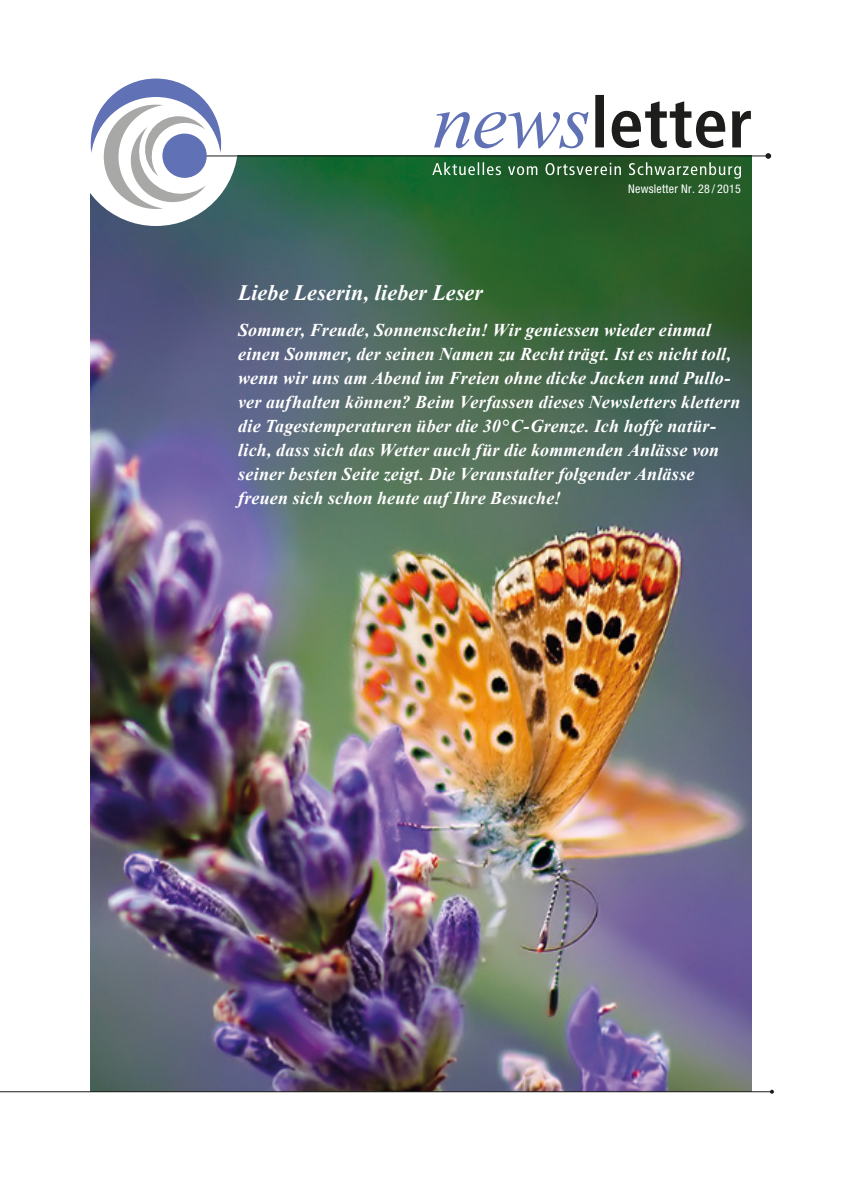
<style>
.page{position:relative;width:842px;height:1191px;background:#fff}
.page>*{position:absolute;margin:0;border:0;box-sizing:border-box;transform-origin:0 0}
.t1{font:italic 700 22px "Times New Roman";letter-spacing:.01em;color:#fff}
.t2{font:italic 700 18px/24px "Times New Roman";letter-spacing:.01em;color:#fff}
.t3{font:condensed 12px "Helvetica Neue LT Std";letter-spacing:.02em;color:#fff}
</style>
<div class="page">
<img style="left:91px;top:156px;width:660px;height:935px">
<hr style="left:0;top:1091px;width:772px;height:1px;background:#1d1d1b">
<svg style="left:770px;top:1089px;width:4px;height:4px"></svg>
<div style="left:74px;top:62px;width:164px;height:164px;background:#fff;border-radius:50%"></div>
<hr style="left:170px;top:155px;width:601px;height:1px;background:#1d1d1b">
<svg style="left:765px;top:153px;width:6px;height:6px"></svg>
<svg style="left:91px;top:79px;width:130px;height:130px"></svg>
<div style="left:162px;top:134px;width:45px;height:44px;background:#6071b5;border-radius:50%"></div>
<svg style="left:434px;top:112px;width:154px;height:36px"></svg>
<svg style="left:595px;top:95px;width:156px;height:53px"></svg>
<svg style="left:432px;top:162px;width:309px;height:17px;background:#47774d"></svg>
<p class="t3" style="left:628px;top:182px;width:114px">Newsletter Nr. 28 / 2015</p>
<p class="t1" style="left:238px;top:277px;width:247px">Liebe Leserin, lieber Leser</p>
<p class="t2" style="left:238px;top:317px;width:504px">Sommer, Freude, Sonnenschein! Wir geniessen wieder einmal einen Sommer, der seinen Namen zu Recht trägt. Ist es nicht toll, wenn wir uns am Abend im Freien ohne dicke Jacken und Pullo&shy;ver aufhalten können? Beim Verfassen dieses Newsletters klettern die Tagestemperaturen über die 30°C-Grenze. Ich hoffe natür&shy;lich, dass sich das Wetter auch für die kommenden Anlässe von seiner besten Seite zeigt. Die Veranstalter folgender Anlässe freuen sich schon heute auf Ihre Besuche!</p>
</div>
